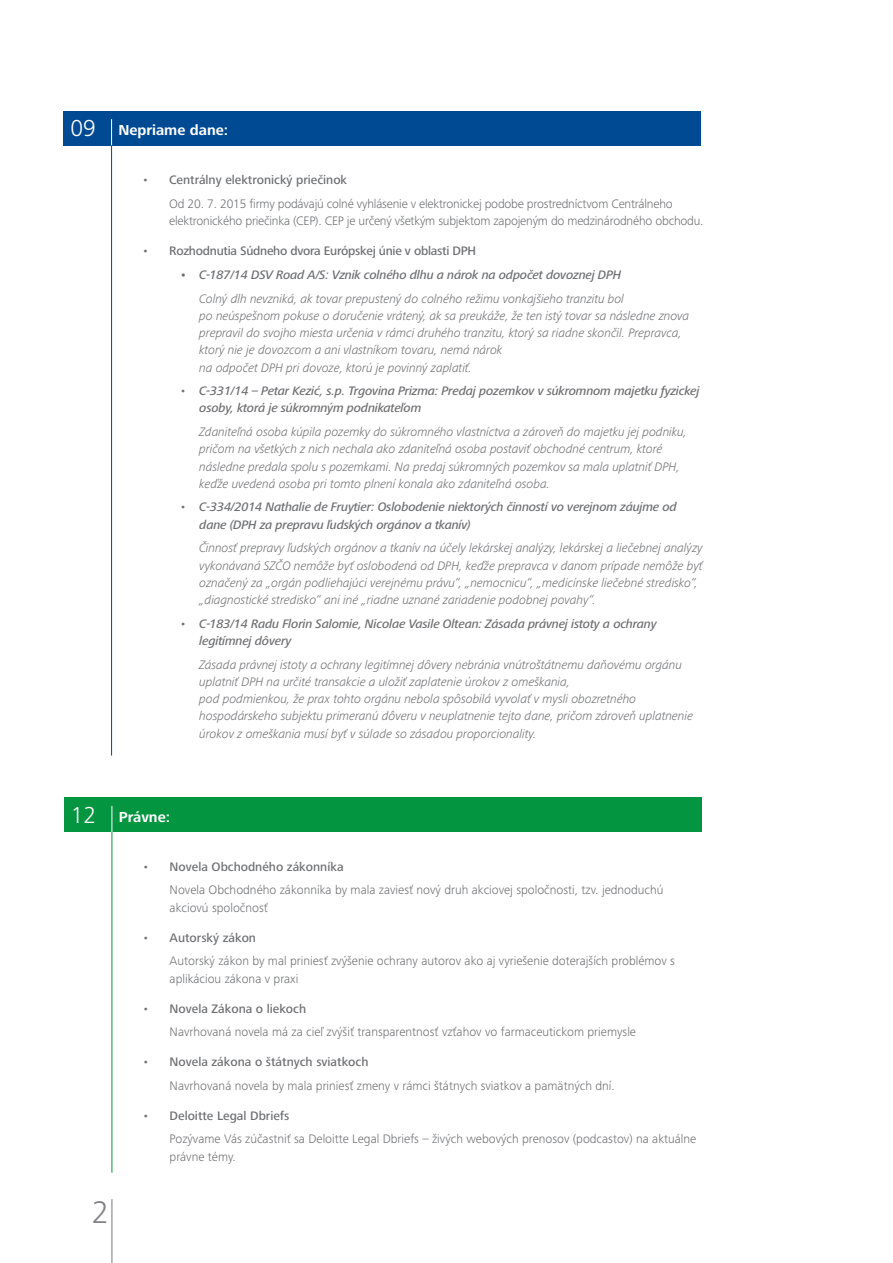
<style>
.page{position:relative;width:893px;height:1263px;background:#fff}
.page>*{position:absolute;margin:0;border:0;box-sizing:border-box;transform-origin:0 0}
.t1{font:300 32.4px "Frutiger Next Pro";color:#808285}
.t2{font:700 15px "Frutiger Next Pro";color:#fff}
.t3{font:italic 300 12.75px/17.2px "Frutiger Next Pro";letter-spacing:-.01em;color:#6d6e71}
.t4{font:300 12.75px/23.7px "Frutiger Next Pro";color:#6d6e71}
.t5{font:italic 500 12.75px/17.2px "Frutiger Next Pro";letter-spacing:-.02em;color:#6d6e71}
.t6{font:500 12.75px "Frutiger Next Pro";letter-spacing:-.02em;color:#6d6e71}
.s1{font-weight:300;font-size:24px}
.s2{font-weight:500}
.s3{font-weight:300}
</style>
<div class="page">
<hr style="left:111px;top:1199px;width:1px;height:64px;background:#808285">
<div style="left:63px;top:111px;width:638px;height:34px;background:#004a94"></div>
<hr style="left:111px;top:137px;width:1px;height:618px;background:#004a94">
<svg style="left:111px;top:119px;width:1px;height:26px"></svg>
<div style="left:64px;top:798px;width:638px;height:34px;background:#03953f"></div>
<hr style="left:112px;top:818px;width:1px;height:354px;background:#03953f">
<svg style="left:112px;top:806px;width:1px;height:26px"></svg>
<p class="t2" style="left:70px;top:122px;width:159px"><span class="s1">09</span> Nepriame dane:</p>
<p class="t4" style="left:169px;top:168px;width:505px;text-indent:-27px">• <span class="s2">Centrálny elektronický priečinok<br></span>Od 20. 7. 2015 firmy podávajú colné vyhlásenie v elektronickej podobe prostredníctvom Centrálneho</p>
<p class="t4" style="left:169px;top:209px;width:536px">elektronického priečinka (CEP). CEP je určený všetkým subjektom zapojeným do medzinárodného obchodu.</p>
<p class="t6" style="left:142px;top:244px;width:335px"><span class="s3">•</span> Rozhodnutia Súdneho dvora Európskej únie v oblasti DPH</p>
<p class="t5" style="left:180px;top:266px;width:443px">• C-187/14 DSV Road A/S: Vznik colného dlhu a nárok na odpočet dovoznej DPH</p>
<p class="t3" style="left:199px;top:290px;width:492px">Colný dlh nevzniká, ak tovar prepustený do colného režimu vonkajšieho tranzitu bol<br>po neúspešnom pokuse o doručenie vrátený, ak sa preukáže, že ten istý tovar sa následne znova prepravil do svojho miesta určenia v rámci druhého tranzitu, ktorý sa riadne skončil. Prepravca, ktorý nie je dovozcom a ani vlastníkom tovaru, nemá nárok<br>na odpočet DPH pri dovoze, ktorú je povinný zaplatiť.</p>
<p class="t5" style="left:199px;top:382px;width:502px;text-indent:-19px"><span class="s3">•</span> C-331/14 – Petar Kezić, s.p. Trgovina Prizma: Predaj pozemkov v súkromnom majetku fyzickej osoby, ktorá je súkromným podnikateľom</p>
<p class="t3" style="left:199px;top:423px;width:489px">Zdaniteľná osoba kúpila pozemky do súkromného vlastníctva a zároveň do majetku jej podniku, pričom na všetkých z nich nechala ako zdaniteľná osoba postaviť obchodné centrum, ktoré následne predala spolu s pozemkami. Na predaj súkromných pozemkov sa mala uplatniť DPH, keďže uvedená osoba pri tomto plnení konala ako zdaniteľná osoba.</p>
<p class="t5" style="left:199px;top:499px;width:479px;text-indent:-20px"><span class="s3">•</span> C-334/2014 Nathalie de Fruytier: Oslobodenie niektorých činností vo verejnom záujme od dane (DPH za prepravu ľudských orgánov a tkanív)</p>
<p class="t3" style="left:199px;top:539px;width:505px">Činnosť prepravy ľudských orgánov a tkanív na účely lekárskej analýzy, lekárskej a liečebnej analýzy vykonávaná SZČO nemôže byť oslobodená od DPH, keďže prepravca v danom prípade nemôže byť označený za „orgán podliehajúci verejnému právu“, „nemocnicu“, „medicínske liečebné stredisko“, „diagnostické stredisko“ ani iné „riadne uznané zariadenie podobnej povahy“.</p>
<p class="t5" style="left:199px;top:615px;width:459px;text-indent:-20px"><span class="s3">•</span> C-183/14 Radu Florin Salomie, Nicolae Vasile Oltean: Zásada právnej istoty a ochrany legitímnej dôvery</p>
<p class="t3" style="left:199px;top:656px;width:496px">Zásada právnej istoty a ochrany legitímnej dôvery nebránia vnútroštátnemu daňovému orgánu uplatniť DPH na určité transakcie a uložiť zaplatenie úrokov z omeškania,<br>pod podmienkou, že prax tohto orgánu nebola spôsobilá vyvolať v mysli obozretného hospodárskeho subjektu primeranú dôveru v neuplatnenie tejto dane, pričom zároveň uplatnenie úrokov z omeškania musí byť v súlade so zásadou proporcionality.</p>
<p class="t2" style="left:71px;top:808px;width:101px"><span class="s1">12</span> Právne:</p>
<p class="t4" style="left:170px;top:855px;width:495px;text-indent:-27px">• <span class="s2">Novela Obchodného zákonníka<br></span>Novela Obchodného zákonníka by mala zaviesť nový druh akciovej spoločnosti, tzv. jednoduchú</p>
<p class="t4" style="left:170px;top:895px;width:100px">akciovú spoločnosť</p>
<p class="t4" style="left:170px;top:925px;width:507px;text-indent:-27px">• <span class="s2">Autorský zákon<br></span>Autorský zákon by mal priniesť zvýšenie ochrany autorov ako aj vyriešenie doterajších problémov s</p>
<p class="t4" style="left:170px;top:966px;width:130px">aplikáciou zákona v praxi</p>
<p class="t4" style="left:170px;top:996px;width:468px;text-indent:-27px">• <span class="s2">Novela Zákona o liekoch<br></span>Navrhovaná novela má za cieľ zvýšiť transparentnosť vzťahov vo farmaceutickom priemysle</p>
<p class="t4" style="left:170px;top:1050px;width:447px;text-indent:-27px">• <span class="s2">Novela zákona o štátnych sviatkoch<br></span>Navrhovaná novela by mala priniesť zmeny v rámci štátnych sviatkov a pamätných dní.</p>
<p class="t4" style="left:170px;top:1104px;width:528px;text-indent:-27px">• <span class="s2">Deloitte Legal Dbriefs<br></span>Pozývame Vás zúčastniť sa Deloitte Legal Dbriefs – živých webových prenosov (podcastov) na aktuálne</p>
<p class="t4" style="left:170px;top:1144px;width:68px">právne témy.</p>
<h1 class="t1" style="left:92px;top:1193px;width:19px">2</h1>
</div>
